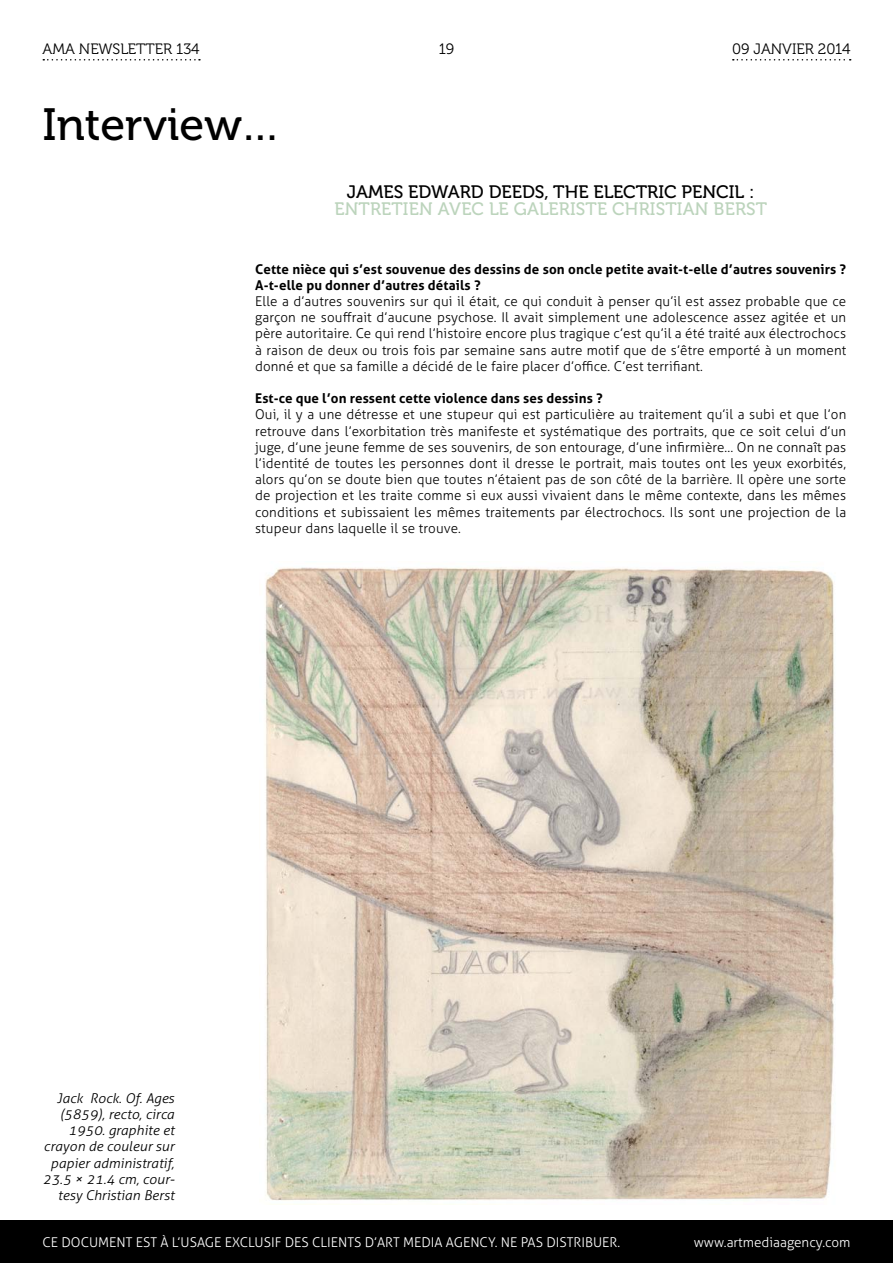
<style>
.page{position:relative;width:893px;height:1263px;background:#fff}
.page>*{position:absolute;margin:0;border:0;box-sizing:border-box;transform-origin:0 0}
.t1{font:45px "Museo 500";color:#000}
.t2{font:18px "Museo 500";letter-spacing:.01em;color:#bcd4bc}
.t3{font:18px "Museo 500";color:#000}
.t4{font:15px "Museo 300";color:#000}
.t5{font:300 13.5px/16.2px "Aller";letter-spacing:.01em;color:#000;text-align:justify}
.t6{font:700 13.5px/16.2px "Aller";letter-spacing:.01em;color:#000}
.t7{font:italic 300 13.5px/16.2px "Aller";color:#000;text-align:right;scale:1.05 1}
.t8{font:300 13.5px "Aller";color:#fff}
</style>
<div class="page">
<img style="left:265px;top:567px;width:569px;height:634px">
<div style="left:0;top:1220px;width:893px;height:43px;background:#000"></div>
<svg style="left:43px;top:59px;width:157px;height:2px"></svg>
<svg style="left:733px;top:59px;width:118px;height:2px"></svg>
<p class="t4" style="left:43px;top:41px;width:159px">AMA NEWSLETTER 134</p>
<p class="t4" style="left:439px;top:41px;width:17px">19</p>
<p class="t4" style="left:732px;top:41px;width:120px">09 JANVIER 2014</p>
<h1 class="t1" style="left:43px;top:100px;width:240px">INTERVIEW…</h1>
<h2 class="t3" style="left:347px;top:182px;width:13px">JAM</h2>
<h2 class="t3" style="left:383px;top:182px;width:372px">ES EDWA RD DEEDS, THE ELECTRIC PENCIL :</h2>
<h2 class="t2" style="left:334px;top:199px;width:434px">ENTRETIEN AVEC LE GALERISTE CHRISTIAN BERST</h2>
<p class="t6" style="left:255px;top:261px;width:592px">Cette nièce qui s’est souvenue des dessins de son oncle petite avait-t-elle d’autres souvenirs ?<br>A-t-elle pu donner d’autres détails ?</p>
<p class="t5" style="left:255px;top:293px;width:593px">Elle a d’autres souvenirs sur qui il était, ce qui conduit à penser qu’il est assez probable que ce garçon ne souffrait d’aucune psychose. Il avait simplement une adolescence assez agitée et un père autoritaire. Ce qui rend l’histoire encore plus tragique c’est qu’il a été traité aux électrochocs à raison de deux ou trois fois par semaine sans autre motif que de s’être emporté à un moment donné et que sa famille a décidé de le faire placer d’office. C’est terrifiant.</p>
<p class="t6" style="left:255px;top:390px;width:349px">Est-ce que l’on ressent cette violence dans ses dessins ?</p>
<p class="t5" style="left:255px;top:407px;width:593px">Oui, il y a une détresse et une stupeur qui est particulière au traitement qu’il a subi et que l’on retrouve dans l’exorbitation très manifeste et systématique des portraits, que ce soit celui d’un juge, d’une jeune femme de ses souvenirs, de son entourage, d’une infirmière… On ne connaît pas l’identité de toutes les personnes dont il dresse le portrait, mais toutes ont les yeux exorbités, alors qu’on se doute bien que toutes n’étaient pas de son côté de la barrière. Il opère une sorte de projection et les traite comme si eux aussi vivaient dans le même contexte, dans les mêmes conditions et subissaient les mêmes traitements par électrochocs. Ils sont une projection de la stupeur dans laquelle il se trouve.</p>
<p class="t7" style="left:43px;top:1090px;width:127px">Jack Rock. Of. Ages (5859), recto, circa<br>1950. graphite et crayon de couleur sur papier administratif,<br>23.5 × 21.4 cm, cour&shy;tesy Christian Berst</p>
<p class="t8" style="left:43px;top:1234px;width:579px">Ce document est à l’usage exclusif des clients d’Art M edia Agency. N e pas distribuer.</p>
<p class="t8" style="left:694px;top:1234px;width:158px">www.artmediaagency.com</p>
</div>
